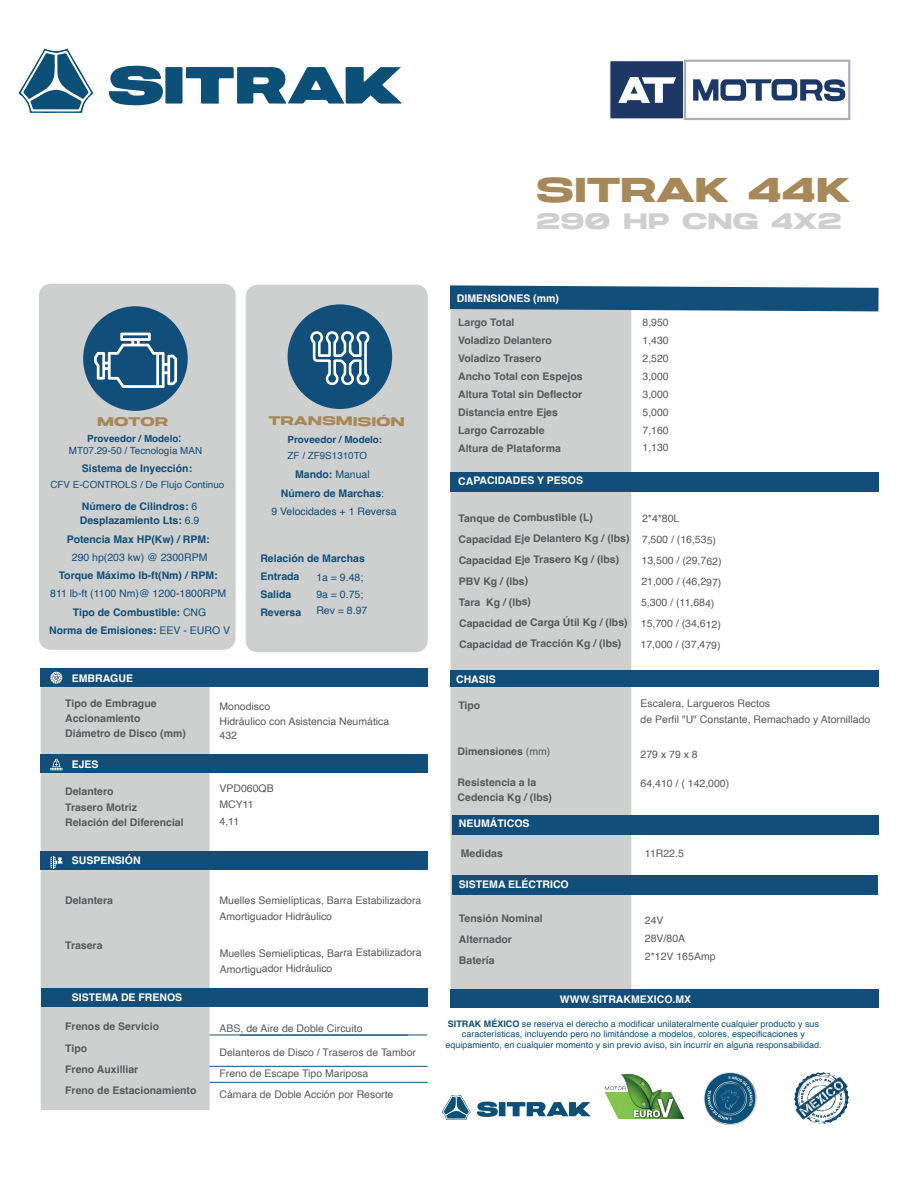
<style>
.page{position:relative;width:918px;height:1188px;background:#fff}
.page>*{position:absolute;margin:0;border:0;box-sizing:border-box;transform-origin:0 0}
.t1{font:34.5px "Joyride EXT";color:#a78959}
.t2{font:22.5px "Joyride EXT";color:#ced0cf}
.t3{font:12.6px "Joyride EXT";color:#a78959}
.t4{font:10.5px/18px "Helvetica";color:#575a5b}
.t5{font:700 10.5px/21px "Helvetica";color:#575a5b}
.t6{font:10.5px/18.3px "Helvetica";color:#114e79;text-align:center}
.t7{font:700 10.5px/18.3px "Helvetica";color:#114e79}
.t8{font:700 10.5px "Helvetica";color:#fff}
.t9{font:9.9px/11.9px "Helvetica";color:#114e79;text-align:center}
.t10{font:700 9.9px "Helvetica";color:#114e79}
.t11{font:9px/10.8px "Helvetica";color:#0c5078;text-align:center}
.s1{font-weight:700}
.s2{font-weight:700;font-size:12.6px}
.s3{font-weight:400}
</style>
<div class="page">
<div style="left:41px;top:687px;width:169px;height:423px;background:#ced0cf"></div>
<div style="left:41px;top:754px;width:387px;height:19px;background:#114e79"></div>
<div style="left:41px;top:852px;width:387px;height:18px;background:#114e79"></div>
<div style="left:41px;top:988px;width:387px;height:18px;background:#114e79"></div>
<div style="left:41px;top:669px;width:387px;height:18px;background:#114e79"></div>
<svg style="left:50px;top:759px;width:12px;height:11px"></svg>
<svg style="left:50px;top:856px;width:12px;height:12px"></svg>
<svg style="left:50px;top:672px;width:12px;height:12px"></svg>
<hr style="left:209px;top:1066px;width:219px;height:1px;background:#114e79">
<hr style="left:210px;top:1035px;width:217px;height:1px;background:#114e79">
<div style="left:450px;top:311px;width:181px;height:678px;background:#ced0cf"></div>
<svg style="left:450px;top:285px;width:429px;height:26px;background:#265d84"></svg>
<div style="left:450px;top:472px;width:429px;height:20px;background:#114e79"></div>
<div style="left:450px;top:670px;width:429px;height:17px;background:#114e79"></div>
<div style="left:39px;top:284px;width:197px;height:366px;background:#ced0cf;border-radius:12px"></div>
<div style="left:83px;top:306px;width:105px;height:105px;background:#114e79;border-radius:50%"></div>
<svg style="left:94px;top:333px;width:83px;height:55px"></svg>
<div style="left:246px;top:285px;width:182px;height:367px;background:#ced0cf;border-radius:12px"></div>
<div style="left:288px;top:304px;width:104px;height:105px;background:#114e79;border-radius:50%"></div>
<svg style="left:310px;top:331px;width:60px;height:55px"></svg>
<hr style="left:210px;top:1082px;width:218px;height:1px;background:#114e79">
<div style="left:453px;top:876px;width:425px;height:19px;background:#114e79"></div>
<div style="left:453px;top:815px;width:426px;height:20px;background:#114e79"></div>
<div style="left:450px;top:989px;width:429px;height:18px;background:#114e79"></div>
<svg style="left:704px;top:1072px;width:53px;height:53px"></svg>
<svg style="left:704px;top:1073px;width:52px;height:51px"></svg>
<div style="left:705px;top:1073px;width:50px;height:51px;background:#0c5078;border-radius:50%"></div>
<svg style="left:708px;top:1076px;width:45px;height:44px"></svg>
<svg style="left:477px;top:1101px;width:114px;height:16px"></svg>
<svg style="left:442px;top:1095px;width:29px;height:25px"></svg>
<img style="left:604px;top:1073px;width:81px;height:47px">
<img style="left:794px;top:1072px;width:55px;height:52px">
<div style="left:609px;top:60px;width:75px;height:60px;background:#1e3866;border:1px solid #fbfbfc"></div>
<div style="left:684px;top:60px;width:166px;height:60px;background:#fff;border:2px solid #abb0b7"></div>
<svg style="left:618px;top:77px;width:58px;height:26px"></svg>
<svg style="left:693px;top:79px;width:152px;height:22px"></svg>
<svg style="left:109px;top:65px;width:293px;height:40px"></svg>
<svg style="left:19px;top:49px;width:74px;height:64px"></svg>
<h1 class="t1" style="left:536px;top:169px;width:315px">SITRAK 44K</h1>
<h2 class="t2" style="left:536px;top:207px;width:307px">290 HP CNG 4X2</h2>
<p class="t3" style="left:97px;top:414px;width:73px">MOTOR</p>
<p class="t9" style="left:69px;top:433px;width:135px"><span class="s1">Proveedor / Modelo</span><span class="s2">:<br></span>MT07.29-50 / Tecnología MAN</p>
<p class="t7" style="left:82px;top:461px;width:112px">Sistema de Inyección:</p>
<p class="t7" style="left:80px;top:500px;width:121px;line-height:14.4px">Número de Cilindros: <span class="s3">6<br></span>Desplazamiento Lts: <span class="s3">6.9</span></p>
<p class="t7" style="left:67px;top:531px;width:144px">Potencia Max HP(Kw) / RPM:</p>
<p class="t6" style="left:72px;top:548px;width:137px">290 hp(203 kw) @ 2300RPM</p>
<p class="t7" style="left:59px;top:567px;width:161px">Torque Máximo lb-ft(Nm) / RPM:</p>
<p class="t6" style="left:49px;top:585px;width:182px">811 lb-ft (1100 Nm)@ 1200-1800RPM<br><span class="s1">Tipo de Combustible:</span> CNG<br><span class="s1">Norma de Emisiones:</span> EEV - EURO V</p>
<p class="t9" style="left:50px;top:479px;width:175px">CFV E-CONTROLS / De Flujo Continuo</p>
<p class="t8" style="left:72px;top:672px;width:63px">EMBRAGUE</p>
<p class="t3" style="left:269px;top:412px;width:138px;rotate:1deg">TRANSMISIÓN</p>
<p class="t10" style="left:288px;top:433px;width:96px">Proveedor / Modelo:</p>
<p class="t9" style="left:288px;top:450px;width:81px">ZF / ZF9S1310TO</p>
<p class="t6" style="left:271px;top:466px;width:127px"><span class="s1">Mando:</span> Manual<br><span class="s1">Número de Marchas</span>:<br>9 Velocidades + 1 Reversa</p>
<p class="t7" style="left:260px;top:550px;width:106px">Relación de Marchas<br>Entrada<br>Salida<br>Reversa</p>
<p class="t6" style="left:316px;top:570px;width:53px;line-height:16px;text-align:left">1a = 9.48;<br>9a = 0.75;<br>Rev = 8.97</p>
<p class="t5" style="left:65px;top:697px;width:122px;line-height:15.3px">Tipo de Embrague<br>Accionamiento<br>Diámetro de Disco (mm)</p>
<p class="t8" style="left:72px;top:758px;width:28px">EJES</p>
<p class="t5" style="left:65px;top:785px;width:120px;line-height:15.3px">Delantero<br>Trasero Motriz<br>Relación del Diferencial</p>
<p class="t8" style="left:72px;top:854px;width:70px">SUSPENSIÓN</p>
<p class="t5" style="left:65px;top:891px;width:49px">Delantera</p>
<p class="t5" style="left:65px;top:936px;width:39px">Trasera</p>
<p class="t8" style="left:72px;top:991px;width:112px">SISTEMA DE FRENOS</p>
<p class="t5" style="left:65px;top:1017px;width:95px;line-height:21.5px">Frenos de Servicio<br>Tipo</p>
<p class="t5" style="left:65px;top:1060px;width:133px">Freno Auxilliar<br>Freno de Estacionamiento</p>
<p class="t4" style="left:220px;top:700px;width:171px;line-height:14.1px">Monodisco<br>Hidráulico con Asistencia Neumática<br>432</p>
<p class="t4" style="left:220px;top:780px;width:56px;line-height:16.5px">VPD060QB<br>MCY11<br>4,11</p>
<p class="t4" style="left:220px;top:893px;width:203px;line-height:15.3px">Muelles Semielípticas, Barra Estabilizadora<br>Amortiguador Hidráulico</p>
<p class="t4" style="left:220px;top:946px;width:204px;line-height:15.6px">Muelles Semielípticas, Barra Estabilizadora<br>Amortiguador Hidráulico</p>
<p class="t4" style="left:220px;top:1019px;width:144px">ABS, de Aire de Doble Circuito</p>
<p class="t4" style="left:220px;top:1044px;width:198px">Delanteros de Disco / Traseros de Tambor</p>
<p class="t4" style="left:220px;top:1065px;width:150px">Freno de Escape Tipo Mariposa</p>
<p class="t4" style="left:220px;top:1085px;width:175px">Cámara de Doble Acción por Resorte</p>
<p class="t8" style="left:457px;top:292px;width:104px">DIMENSIONES (mm)</p>
<p class="t5" style="left:458px;top:314px;width:126px;line-height:18px">Largo Total<br>Voladizo Delantero<br>Voladizo Trasero<br>Ancho Total con Espejos<br>Altura Total sin Deflector<br>Distancia entre Ejes<br>Largo Carrozable<br>Altura de Plataforma</p>
<p class="t8" style="left:458px;top:474px;width:126px">CAPACIDADES Y PESOS</p>
<p class="t5" style="left:458px;top:508px;width:173px">Tanque de Combustible (L)<br>Capacidad Eje Delantero Kg / (lbs)<br>Capacidad Eje Trasero Kg / (lbs)<br>PBV Kg / (lbs)<br>Tara Kg / (lbs)<br>Capacidad de Carga Útil Kg / (lbs)<br>Capacidad de Tracción Kg / (lbs)</p>
<p class="t4" style="left:643px;top:313px;width:28px;text-align:justify">8,950<br>1,430<br>2,520<br>3,000<br>3,000<br>5,000<br>7,160<br>1,130</p>
<p class="t4" style="left:642px;top:508px;width:82px;line-height:21px;rotate:1deg">2*4*80L<br>7,500 / (16,535)<br>13,500 / (29,762)<br>21,000 / (46,297)<br>5,300 / (11,684)<br>15,700 / (34,612)<br>17,000 / (37,479)</p>
<p class="t8" style="left:456px;top:673px;width:41px">CHASIS</p>
<p class="t5" style="left:458px;top:695px;width:23px">Tipo</p>
<p class="t4" style="left:641px;top:696px;width:231px;line-height:15.3px">Escalera, Largueros Rectos<br>de Perfil "U" Constante, Remachado y Atornillado</p>
<p class="t5" style="left:458px;top:742px;width:94px">Dimensiones <span class="s3">(mm)</span></p>
<p class="t5" style="left:458px;top:776px;width:96px;line-height:15.3px">Resistencia a la<br>Cedencia Kg / (lbs)</p>
<p class="t4" style="left:641px;top:746px;width:59px">279 x 79 x 8</p>
<p class="t4" style="left:641px;top:774px;width:90px">64,410 / ( 142,000)</p>
<p class="t8" style="left:459px;top:817px;width:72px">NEUMÁTICOS</p>
<p class="t5" style="left:461px;top:844px;width:44px">Medidas</p>
<p class="t4" style="left:645px;top:844px;width:40px">11R22.5</p>
<p class="t8" style="left:459px;top:878px;width:111px">SISTEMA ELÉCTRICO</p>
<p class="t5" style="left:459px;top:908px;width:85px">Tensión Nominal<br>Alternador<br>Batería</p>
<p class="t4" style="left:645px;top:912px;width:72px">24V<br>28V/80A<br>2*12V 165Amp</p>
<p class="t8" style="left:560px;top:993px;width:133px">WWW.SITRAKMEXICO.MX</p>
<p class="t11" style="left:445px;top:1018px;width:378px"><span class="s1">SITRAK MÉXICO</span> se reserva el derecho a modificar unilateralmente cualquier producto y sus características, incluyendo pero no limitándose a modelos, colores, especificaciones y equipamiento, en cualquier momento y sin previo aviso, sin incurrir en alguna responsabilidad.</p>
</div>
